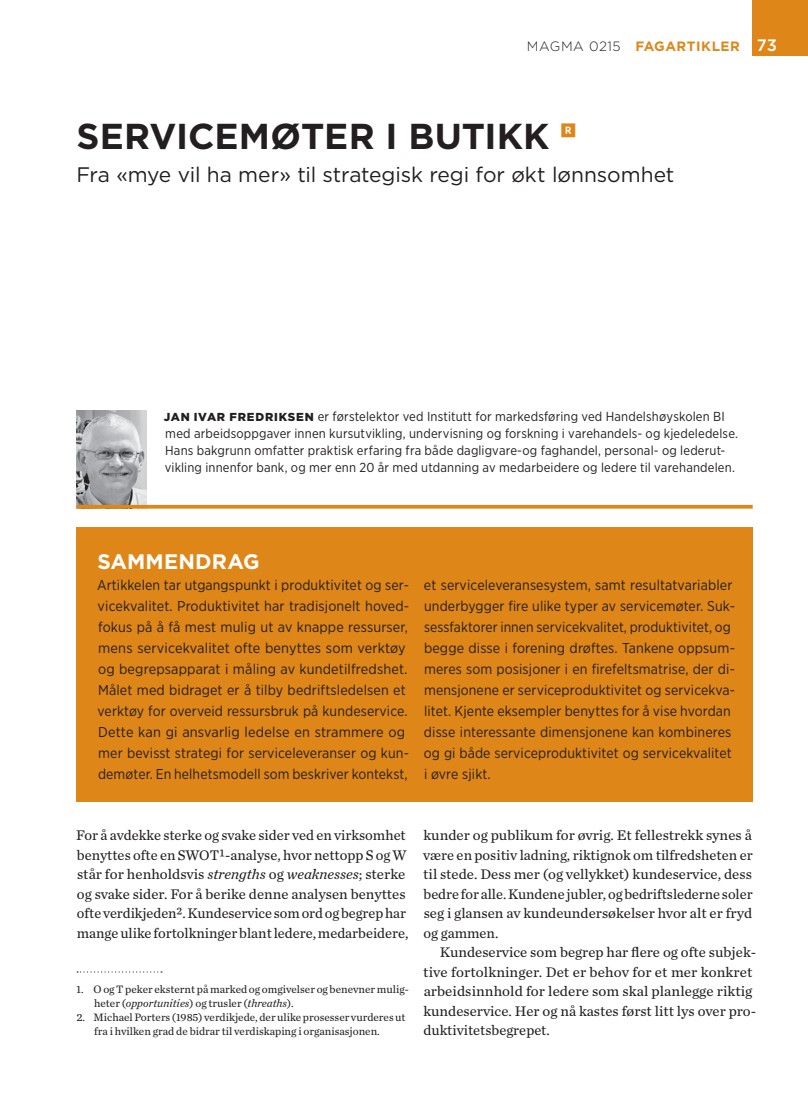
<style>
.page{position:relative;width:808px;height:1106px;background:#fff}
.page>*{position:absolute;margin:0;border:0;box-sizing:border-box;transform-origin:0 0}
.kap1titt_s{font:700 36px "Gotham";color:#231f20}
.kap1utitt_s{font:21px "Gotham";letter-spacing:-.005em;color:#231f20}
.os1_f_m1t_t{font:700 21px "Gotham";letter-spacing:.01em;color:#fff}
.Pagina{font:500 16.5px "Gotham";color:#fff}
.b1af_f{font:14.55px/19.5px "Chronicle Text G2";color:#231f20}
.b1a_f{font:14.55px/19.5px "Chronicle Text G2";color:#231f20}
.os1af-_f{font:14.25px/21px "Gotham Narrow";letter-spacing:.01em;color:#231f20}
.Kolumne{font:700 13.5px "Gotham";letter-spacing:.04em;color:#df8619}
.bio1af-_f{font:13.05px/16.8px "Gotham Narrow";letter-spacing:.01em;color:#231f20}
.fn1l_f{font:11.25px/14.2px "Chronicle Text G2";color:#231f20}
.s1{font-weight:300;color:#231f20}
.s2{font-family:"Gotham";font-weight:900;font-size:11.55px}
.s3{font-style:italic}
</style>
<div class="page">
<div style="left:753px;top:0;width:55px;height:55px;background:#df8619"></div>
<img style="left:77px;top:411px;width:69px;height:94px">
<hr style="left:77px;top:505px;width:676px;height:3px;background:#df8619">
<div style="left:77px;top:527px;width:676px;height:274px;background:#df8619"></div>
<svg style="left:77px;top:971px;width:85px;height:1px"></svg>
<p class="Kolumne" style="left:527px;top:37px;width:214px"><span class="s1">MAGMA 0215</span> FAGARTIKLER</p>
<p class="Pagina" style="left:757px;top:34px;width:21px">73</p>
<p class="kap1titt_s" style="left:77px;top:113px;width:502px">SERVICEMØTER I BUTIKK <sup>R</sup></p>
<p class="kap1utitt_s" style="left:77px;top:161px;width:599px">Fra «mye vil ha mer» til strategisk regi for økt lønnsomhet</p>
<p class="bio1af-_f" style="left:164px;top:408px;width:576px"><span class="s2">JAN IVAR FREDRIKSEN</span> er førstelektor ved Institutt for markedsføring ved Handelshøyskolen BI med arbeidsoppgaver innen kursutvikling, undervisning og forskning i varehandels- og kjedeledelse.<br>Hans bakgrunn omfatter praktisk erfaring fra både dagligvare-og faghandel, personal- og lederut&shy;vikling innenfor bank, og mer enn 20 år med utdanning av medarbeidere og ledere til varehandelen.</p>
<p class="os1_f_m1t_t" style="left:97px;top:548px;width:164px">SAMMENDRAG</p>
<p class="os1af-_f" style="left:97px;top:574px;width:314px">Artikkelen tar utgangspunkt i produktivitet og ser&shy;vicekvalitet. Produktivitet har tradisjonelt hoved&shy;fokus på å få mest mulig ut av knappe ressurser, mens servicekvalitet ofte benyttes som verktøy og begrepsapparat i måling av kundetilfredshet.<br>Målet med bidraget er å tilby bedriftsledelsen et verktøy for overveid ressursbruk på kundeservice.<br>Dette kan gi ansvarlig ledelse en strammere og mer bevisst strategi for serviceleveranser og kun&shy;demøter. En helhetsmodell som beskriver kontekst,</p>
<p class="os1af-_f" style="left:424px;top:574px;width:313px">et serviceleveransesystem, samt resultatvariabler underbygger fire ulike typer av servicemøter. Suk&shy;sessfaktorer innen servicekvalitet, produktivitet, og begge disse i forening drøftes. Tankene oppsum&shy;meres som posisjoner i en firefeltsmatrise, der di&shy;mensjonene er serviceproduktivitet og servicekva&shy;litet. Kjente eksempler benyttes for å vise hvordan disse interessante dimensjonene kan kombineres og gi både serviceproduktivitet og servicekvalitet i øvre sjikt.</p>
<p class="b1af_f" style="left:76px;top:825px;width:334px">For å avdekke sterke og svake sider ved en virksomhet benyttes ofte en SWOT1-analyse, hvor nettopp S og W står for henholdsvis <span class="s3">strengths</span> og <span class="s3">weaknesses</span>; sterke og svake sider. For å berike denne analysen benyttes ofte verdikjeden2. Kundeservice som ord og begrep har mange ulike fortolkninger blant ledere, medarbeidere,</p>
<p class="fn1l_f" style="left:94px;top:981px;width:316px;text-indent:-18px">1. O og T peker eksternt på marked og omgivelser og benevner mulig&shy;heter (<span class="s3">opportunities</span>) og trusler (<span class="s3">threaths</span>).</p>
<p class="fn1l_f" style="left:94px;top:1009px;width:313px;text-indent:-18px">2. Michael Porters (1985) verdikjede, der ulike prosesser vurderes ut fra i hvilken grad de bidrar til verdiskaping i organisasjonen.</p>
<p class="b1af_f" style="left:423px;top:825px;width:331px;text-align:justify">kunder og publikum for øvrig. Et fellestrekk synes å være en positiv ladning, riktignok om tilfredsheten er til stede. Dess mer (og vellykket) kundeservice, dess bedre for alle. Kundene jubler, og bedriftslederne soler seg i glansen av kundeundersøkelser hvor alt er fryd og gammen.</p>
<p class="b1a_f" style="left:423px;top:942px;width:335px;text-indent:17px">Kundeservice som begrep har flere og ofte subjek&shy;tive fortolkninger. Det er behov for et mer konkret arbeidsinnhold for ledere som skal planlegge riktig kundeservice. Her og nå kastes først litt lys over pro&shy;duktivitetsbegrepet.</p>
</div>
